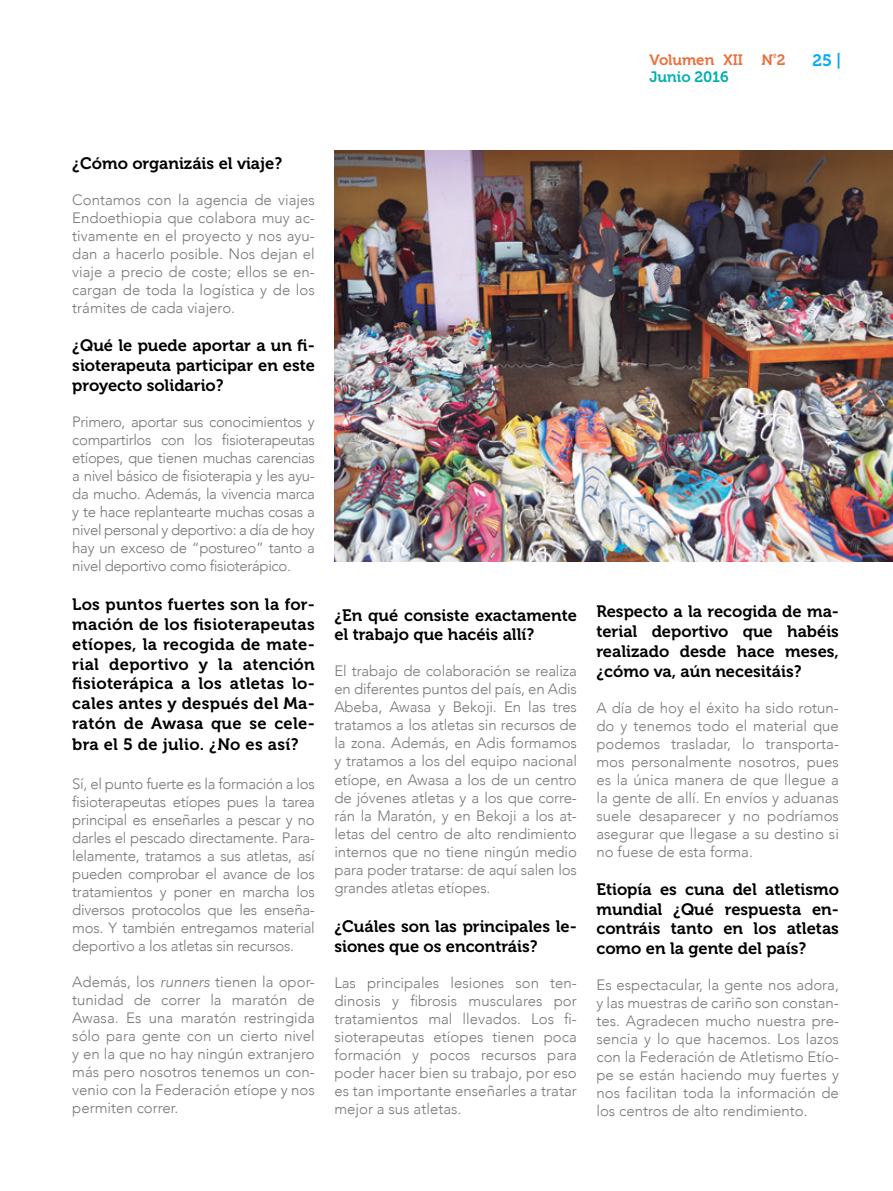
<style>
.page{position:relative;width:893px;height:1191px;background:#fff}
.page>*{position:absolute;margin:0;border:0;box-sizing:border-box;transform-origin:0 0}
.t1{font:16.5px/19.8px "Museo 700";color:#000;text-align:justify}
.t2{font:16.5px "Museo 700";color:#00aeef}
.t3{font:300 15px/18px "Avenir";color:#77787b;text-align:justify}
.t4{font:15px/16.5px "Museo 700";color:#ea703c}
.s1{color:#00b1b0}
.s2{font-style:italic}
</style>
<div class="page">
<img style="left:334px;top:151px;width:559px;height:410px">
<p class="t4" style="left:649px;top:52px;width:138px">Volumen XII N<sup>º</sup>2<br><span class="s1">Junio 2016</span></p>
<p class="t2" style="left:812px;top:51px;width:30px">25 |</p>
<p class="t1" style="left:72px;top:154px;width:211px">¿Cómo organizáis el viaje?</p>
<p class="t3" style="left:72px;top:191px;width:244px">Contamos con la agencia de viajes Endoethiopia que colabora muy ac&shy;tivamente en el proyecto y nos ayu&shy;dan a hacerlo posible. Nos dejan el viaje a precio de coste; ellos se en&shy;cargan de toda la logística y de los trámites de cada viajero.</p>
<p class="t1" style="left:72px;top:335px;width:244px">¿Qué le puede aportar a un fi&shy;sioterapeuta participar en este proyecto solidario?</p>
<p class="t3" style="left:72px;top:412px;width:244px">Primero, aportar sus conocimientos y compartirlos con los fisioterapeutas etíopes, que tienen muchas carencias a nivel básico de fisioterapia y les ayu&shy;da mucho. Además, la vivencia marca y te hace replantearte muchas cosas a nivel personal y deportivo: a día de hoy hay un exceso de “postureo” tanto a nivel deportivo como fisioterápico.</p>
<p class="t1" style="left:72px;top:595px;width:244px">Los puntos fuertes son la for&shy;mación de los fisioterapeutas etíopes, la recogida de mate&shy;rial deportivo y la atención fisioterápica a los atletas lo&shy;cales antes y después del Ma&shy;ratón de Awasa que se cele&shy;bra el 5 de julio. ¿No es así?</p>
<p class="t3" style="left:72px;top:775px;width:244px">Sí, el punto fuerte es la formación a los fisioterapeutas etíopes pues la tarea principal es enseñarles a pescar y no darles el pescado directamente. Para&shy;lelamente, tratamos a sus atletas, así pueden comprobar el avance de los tratamientos y poner en marcha los diversos protocolos que les enseña&shy;mos. Y también entregamos material deportivo a los atletas sin recursos.</p>
<p class="t3" style="left:72px;top:973px;width:244px">Además, los <span class="s2">runners</span> tienen la opor&shy;tunidad de correr la maratón de Awasa. Es una maratón restringida sólo para gente con un cierto nivel y en la que no hay ningún extranjero más pero nosotros tenemos un con&shy;venio con la Federación etíope y nos permiten correr.</p>
<p class="t1" style="left:334px;top:605px;width:244px">¿En qué consiste exactamente el trabajo que hacéis allí?</p>
<p class="t3" style="left:334px;top:662px;width:244px">El trabajo de colaboración se realiza en diferentes puntos del país, en Adis Abeba, Awasa y Bekoji. En las tres tratamos a los atletas sin recursos de la zona. Además, en Adis formamos y tratamos a los del equipo nacional etíope, en Awasa a los de un centro de jóvenes atletas y a los que corre&shy;rán la Maratón, y en Bekoji a los at&shy;letas del centro de alto rendimiento internos que no tiene ningún medio para poder tratarse: de aquí salen los grandes atletas etíopes.</p>
<p class="t1" style="left:334px;top:916px;width:244px">¿Cuáles son las principales le&shy;siones que os encontráis?</p>
<p class="t3" style="left:334px;top:973px;width:244px">Las principales lesiones son ten&shy;dinosis y fibrosis musculares por tratamientos mal llevados. Los fi&shy;sioterapeutas etíopes tienen poca formación y pocos recursos para poder hacer bien su trabajo, por eso es tan importante enseñarles a tratar mejor a sus atletas.</p>
<p class="t1" style="left:596px;top:602px;width:244px">Respecto a la recogida de ma&shy;terial deportivo que habéis realizado desde hace meses, ¿cómo va, aún necesitáis?</p>
<p class="t3" style="left:596px;top:698px;width:244px">A día de hoy el éxito ha sido rotun&shy;do y tenemos todo el material que podemos trasladar, lo transporta&shy;mos personalmente nosotros, pues es la única manera de que llegue a la gente de allí. En envíos y aduanas suele desaparecer y no podríamos asegurar que llegase a su destino si no fuese de esta forma.</p>
<p class="t1" style="left:596px;top:879px;width:244px">Etiopía es cuna del atletismo mundial ¿Qué respuesta en&shy;contráis tanto en los atletas como en la gente del país?</p>
<p class="t3" style="left:596px;top:976px;width:244px">Es espectacular, la gente nos adora, y las muestras de cariño son constan&shy;tes. Agradecen mucho nuestra pre&shy;sencia y lo que hacemos. Los lazos con la Federación de Atletismo Etío&shy;pe se están haciendo muy fuertes y nos facilitan toda la información de los centros de alto rendimiento.</p>
</div>
